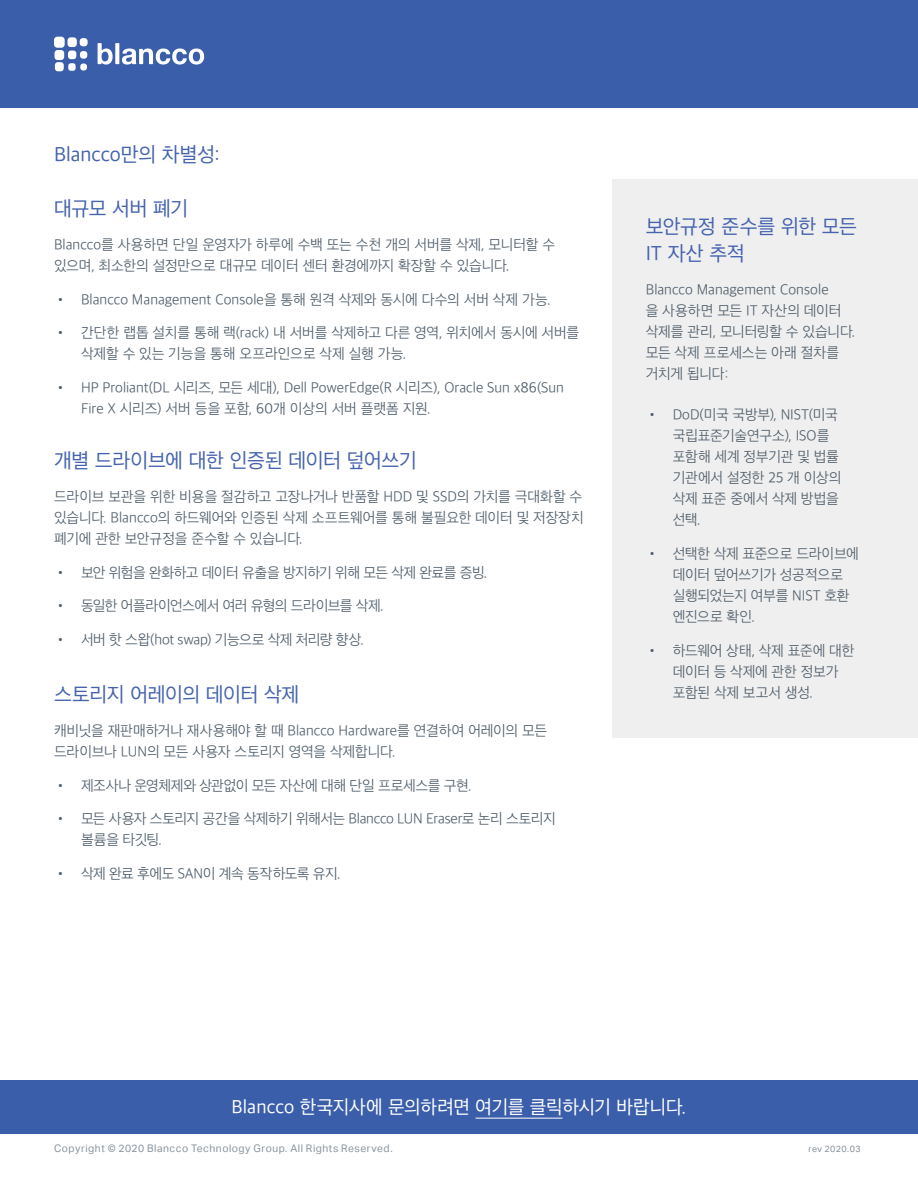
<style>
.page{position:relative;width:918px;height:1188px;background:#fff}
.page>*{position:absolute;margin:0;border:0;box-sizing:border-box;transform-origin:0 0}
.t1{font:21px/27px "Apple SD Gothic Neo";letter-spacing:-.01em;color:#4563ae}
.t2{font:19.5px "Apple SD Gothic Neo";color:#fff}
.t3{font:300 15px/21px "Apple SD Gothic Neo";letter-spacing:-.015em;color:#4f5e6b}
.t4{font:300 15px "Apple SD Gothic Neo";letter-spacing:-.04em;color:#4f5e6b}
.t5{font:300 15px "Apple SD Gothic Neo";letter-spacing:.005em;color:#4f5e6b}
.t6{font:10.5px "Aktiv Grotesk";letter-spacing:.05em;color:#88939d}
.t7{font:9px "Aktiv Grotesk";letter-spacing:.05em;color:#838e98}
</style>
<div class="page">
<div style="left:612px;top:180px;width:306px;height:558px;background:#f0efef"></div>
<div style="left:0;top:0;width:918px;height:108px;background:#3b5eab"></div>
<div style="left:68px;top:63px;width:8px;height:8px;background:#fff;border-radius:3px"></div>
<div style="left:80px;top:63px;width:7px;height:8px;background:#fff;border-radius:3px"></div>
<div style="left:80px;top:51px;width:7px;height:8px;background:#fff;border-radius:3px"></div>
<div style="left:55px;top:50px;width:9px;height:10px;background:#fff;border-radius:3px"></div>
<div style="left:54px;top:37px;width:11px;height:11px;background:#fff;border-radius:3px"></div>
<div style="left:68px;top:37px;width:9px;height:10px;background:#fff;border-radius:3px"></div>
<div style="left:55px;top:62px;width:9px;height:9px;background:#fff;border-radius:3px"></div>
<div style="left:68px;top:51px;width:8px;height:8px;background:#fff;border-radius:3px"></div>
<div style="left:80px;top:38px;width:8px;height:8px;background:#fff;border-radius:3px"></div>
<svg style="left:98px;top:43px;width:15px;height:22px"></svg>
<svg style="left:115px;top:43px;width:4px;height:21px"></svg>
<svg style="left:122px;top:49px;width:82px;height:16px"></svg>
<div style="left:0;top:1080px;width:918px;height:54px;background:#3b5eab"></div>
<hr style="left:476px;top:1118px;width:87px;height:1px;background:#fff">
<h1 class="t1" style="left:54px;top:142px;width:168px">Blancco만의 차별성:</h1>
<h1 class="t1" style="left:54px;top:196px;width:136px">대규모 서버 폐기</h1>
<p class="t3" style="left:54px;top:235px;width:503px">Blancco를 사용하면 단일 운영자가 하루에 수백 또는 수천 개의 서버를 삭제, 모니터할 수 있으며, 최소한의 설정만으로 대규모 데이터 센터 환경에까지 확장할 수 있습니다.</p>
<p class="t5" style="left:54px;top:291px;width:498px">• Blancco Management Console을 통해 원격 삭제와 동시에 다수의 서버 삭제 가능.</p>
<p class="t3" style="left:81px;top:323px;width:500px;text-indent:-27px">• 간단한 랩톱 설치를 통해 랙(rack) 내 서버를 삭제하고 다른 영역, 위치에서 동시에 서버를 삭제할 수 있는 기능을 통해 오프라인으로 삭제 실행 가능.</p>
<p class="t3" style="left:81px;top:378px;width:485px;text-indent:-27px">• HP Proliant(DL 시리즈, 모든 세대), Dell PowerEdge(R 시리즈), Oracle Sun x86(Sun<br>Fire X 시리즈) 서버 등을 포함, 60개 이상의 서버 플랫폼 지원.</p>
<h1 class="t1" style="left:54px;top:448px;width:364px">개별 드라이브에 대한 인증된 데이터 덮어쓰기</h1>
<p class="t3" style="left:54px;top:487px;width:531px;text-align:justify">드라이브 보관을 위한 비용을 절감하고 고장나거나 반품할 HDD 및 SSD의 가치를 극대화할 수 있습니다. Blancco의 하드웨어와 인증된 삭제 소프트웨어를 통해 불필요한 데이터 및 저장장치 폐기에 관한 보안규정을 준수할 수 있습니다.</p>
<p class="t4" style="left:54px;top:564px;width:435px">• 보안 위험을 완화하고 데이터 유출을 방지하기 위해 모든 삭제 완료를 증빙.</p>
<p class="t4" style="left:54px;top:598px;width:331px">• 동일한 어플라이언스에서 여러 유형의 드라이브를 삭제.</p>
<p class="t3" style="left:54px;top:630px;width:311px">• 서버 핫 스왑(hot swap) 기능으로 삭제 처리량 향상.</p>
<h1 class="t1" style="left:54px;top:682px;width:247px">스토리지 어레이의 데이터 삭제</h1>
<p class="t3" style="left:54px;top:721px;width:495px">캐비닛을 재판매하거나 재사용해야 할 때 Blancco Hardware를 연결하여 어레이의 모든 드라이브나 LUN의 모든 사용자 스토리지 영역을 삭제합니다.</p>
<p class="t3" style="left:54px;top:776px;width:419px">• 제조사나 운영체제와 상관없이 모든 자산에 대해 단일 프로세스를 구현.</p>
<p class="t3" style="left:81px;top:809px;width:476px;text-indent:-27px">• 모든 사용자 스토리지 공간을 삭제하기 위해서는 Blancco LUN Eraser로 논리 스토리지 볼륨을 타깃팅.</p>
<p class="t3" style="left:54px;top:864px;width:288px">• 삭제 완료 후에도 SAN이 계속 동작하도록 유지.</p>
<h1 class="t1" style="left:646px;top:214px;width:213px">보안규정 준수를 위한 모든<br>IT 자산 추적</h1>
<p class="t3" style="left:646px;top:280px;width:211px">Blancco Management Console<br>을 사용하면 모든 IT 자산의 데이터 삭제를 관리, 모니터링할 수 있습니다. 모든 삭제 프로세스는 아래 절차를 거치게 됩니다:</p>
<p class="t3" style="left:673px;top:405px;width:170px;text-indent:-27px">• DoD(미국 국방부), NIST(미국 국립표준기술연구소), ISO를 포함해 세계 정부기관 및 법률 기관에서 설정한 25 개 이상의 삭제 표준 중에서 삭제 방법을 선택.</p>
<p class="t3" style="left:673px;top:544px;width:188px;text-indent:-27px">• 선택한 삭제 표준으로 드라이브에 데이터 덮어쓰기가 성공적으로 실행되었는지 여부를 NIST 호환 엔진으로 확인.</p>
<p class="t3" style="left:673px;top:641px;width:183px;text-indent:-27px">• 하드웨어 상태, 삭제 표준에 대한 데이터 등 삭제에 관한 정보가 포함된 삭제 보고서 생성.</p>
<h2 class="t2" style="left:232px;top:1097px;width:456px">Blancco 한국지사에 문의하려면 여기를 클릭하시기 바랍니다.</h2>
<p class="t6" style="left:54px;top:1142px;width:340px">Copyright © 2020 Blancco Technology Group. All Rights Reserved.</p>
<p class="t7" style="left:808px;top:1144px;width:54px">rev 2020.03</p>
</div>
